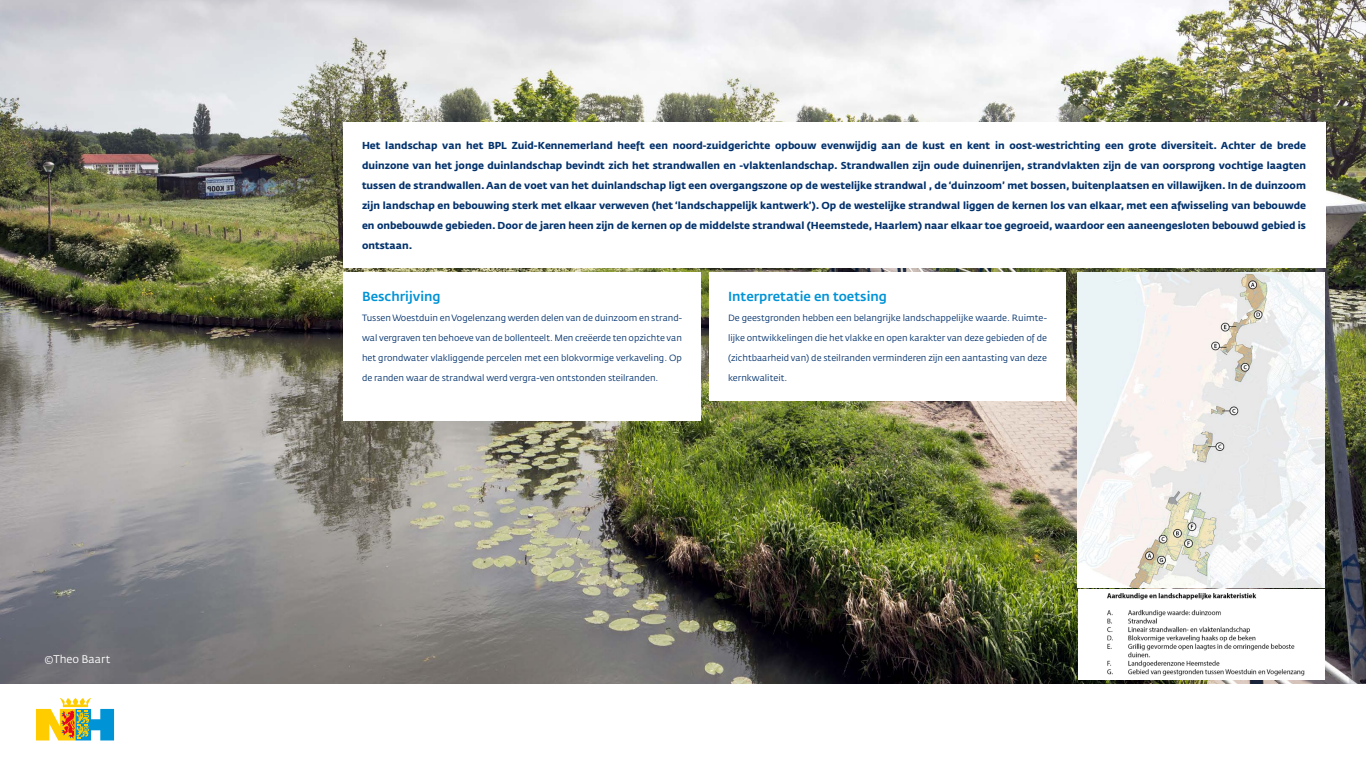
<style>
.page{position:relative;width:1366px;height:768px;background:#fff}
.page>*{position:absolute;margin:0;border:0;box-sizing:border-box;transform-origin:0 0}
.t1{font:500 13px "Fedra Sans Std";color:#0093d6}
.t2{font:11px "Fedra Sans Std";color:#fff}
.t3{font:700 10px/20px "Fedra Sans Std";color:#03326c;text-align:justify}
.t4{font:9px "Fedra Sans Std";color:#03326c}
</style>
<div class="page">
<img style="left:0;top:0;width:1366px;height:684px">
<svg style="left:36px;top:698px;width:78px;height:42px"></svg>
<div style="left:343px;top:122px;width:982px;height:146px;background:#fff"></div>
<div style="left:343px;top:272px;width:358px;height:148px;background:#fff"></div>
<div style="left:709px;top:272px;width:357px;height:128px;background:#fff"></div>
<img style="left:1078px;top:272px;width:247px;height:315px">
<div style="left:1078px;top:589px;width:247px;height:91px;background:#fff"></div>
<img style="left:1107px;top:593px;width:198px;height:83px">
<p class="t2" style="left:44px;top:653px;width:68px">©Theo Baart</p>
<p class="t3" style="left:362px;top:135px;width:946px">Het landschap van het BPL Zuid-Kennemerland heeft een noord-zuidgerichte opbouw evenwijdig aan de kust en kent in oost-westrichting een grote diversiteit. Achter de brede duinzone van het jonge duinlandschap bevindt zich het strandwallen en -vlaktenlandschap. Strandwallen zijn oude duinenrijen, strandvlakten zijn de van oorsprong vochtige laagten tussen de strandwallen. Aan de voet van het duinlandschap ligt een overgangszone op de westelijke strandwal , de ‘duinzoom’ met bossen, buitenplaatsen en villawijken. In de duinzoom zijn landschap en bebouwing sterk met elkaar verweven (het ‘landschappelijk kantwerk’). Op de westelijke strandwal liggen de kernen los van elkaar, met een afwisseling van bebouwde en onbebouwde gebieden. Door de jaren heen zijn de kernen op de middelste strandwal (Heemstede, Haarlem) naar elkaar toe gegroeid, waardoor een aaneengesloten bebouwd gebied is ontstaan.</p>
<h1 class="t1" style="left:362px;top:289px;width:80px">Beschrijving</h1>
<p class="t4" style="left:362px;top:313px;width:322px">Tussen Woestduin en Vogelenzang werden delen van de duinzoom en strand-</p>
<p class="t4" style="left:362px;top:333px;width:321px">wal vergraven ten behoeve van de bollenteelt. Men creëerde ten opzichte van</p>
<p class="t4" style="left:362px;top:353px;width:321px">het grondwater vlakliggende percelen met een blokvormige verkaveling. Op</p>
<p class="t4" style="left:362px;top:373px;width:298px">de randen waar de strandwal werd vergra-ven ontstonden steilranden.</p>
<h1 class="t1" style="left:728px;top:289px;width:161px">Interpretatie en toetsing</h1>
<p class="t4" style="left:728px;top:313px;width:320px">De geestgronden hebben een belangrijke landschappelijke waarde. Ruimte-</p>
<p class="t4" style="left:728px;top:333px;width:320px">lijke ontwikkelingen die het vlakke en open karakter van deze gebieden of de</p>
<p class="t4" style="left:728px;top:353px;width:320px">(zichtbaarheid van) de steilranden verminderen zijn een aantasting van deze</p>
<p class="t4" style="left:728px;top:373px;width:61px">kernkwaliteit.</p>
</div>
